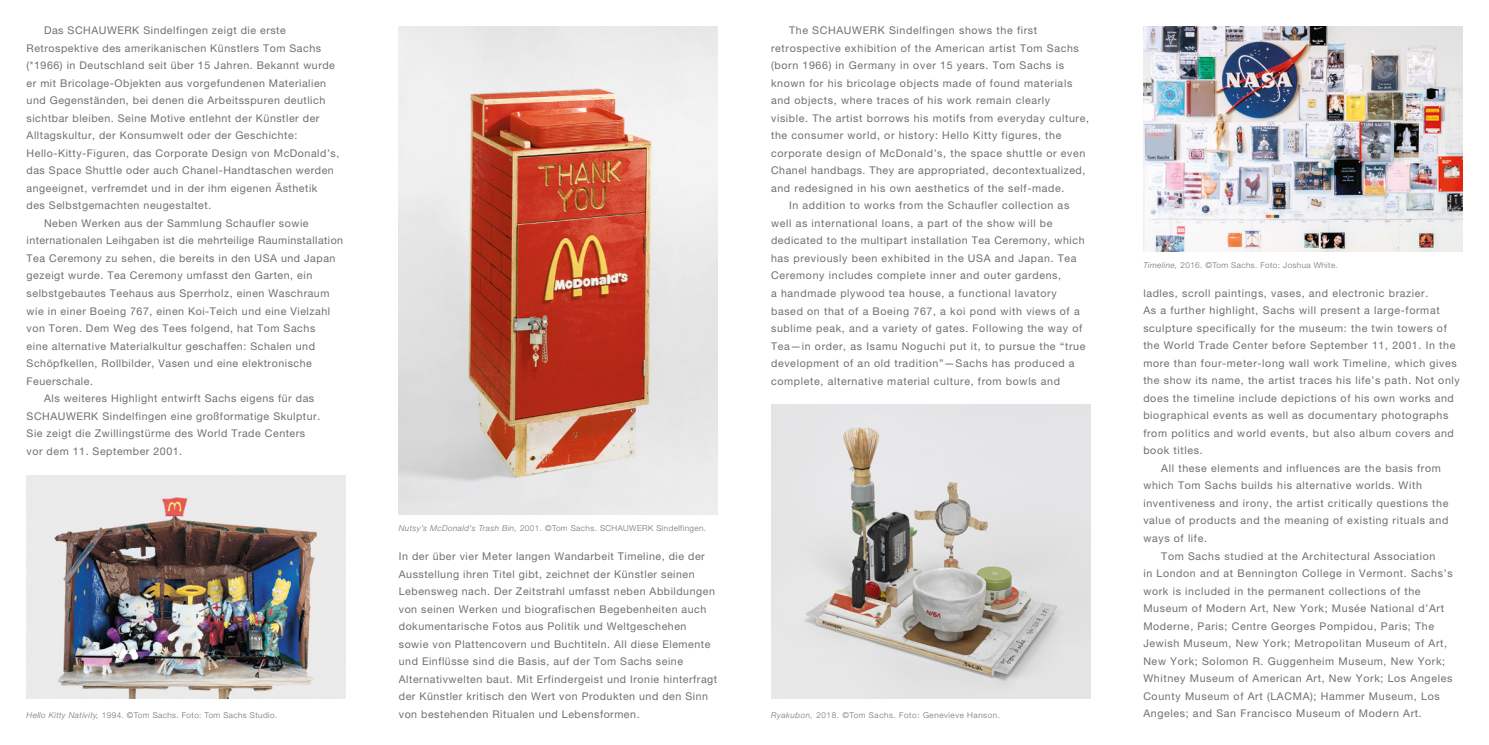
<style>
.page{position:relative;width:1489px;height:745px;background:#fff}
.page>*{position:absolute;margin:0;border:0;box-sizing:border-box;transform-origin:0 0}
.t1{font:10.62px/17.5px "Helvetica Neue LT Std";letter-spacing:.06em;color:#706f6f}
.t2{font:10.62px "Helvetica Neue LT Std";letter-spacing:.04em;color:#706f6f}
.t3{font:300 8.12px "Helvetica Neue LT Std";letter-spacing:.05em;color:#706f6f}
.t4{font:300 8.12px "Helvetica Neue LT Std";letter-spacing:.07em;color:#706f6f}
.s1{font-style:italic}
</style>
<div class="page">
<img style="left:27px;top:475px;width:319px;height:223px">
<img style="left:399px;top:27px;width:319px;height:487px">
<img style="left:771px;top:404px;width:319px;height:294px">
<img style="left:1143px;top:27px;width:319px;height:225px">
<p class="t1" style="left:44px;top:21px;width:243px">Das SCHAUWERK Sindelfingen zeigt die erste</p>
<p class="t1" style="left:27px;top:39px;width:296px">Retrospektive des amerikanischen Künstlers Tom Sachs</p>
<p class="t1" style="left:27px;top:56px;width:310px">(*1966) in Deutschland seit über 15 Jahren. Bekannt wurde</p>
<p class="t1" style="left:27px;top:74px;width:301px">er mit Bricolage-Objekten aus vorgefundenen Materialien</p>
<p class="t1" style="left:27px;top:91px;width:300px">und Gegenständen, bei denen die Arbeitsspuren deutlich</p>
<p class="t1" style="left:27px;top:109px;width:294px">sichtbar bleiben. Seine Motive entlehnt der Künstler der</p>
<p class="t1" style="left:27px;top:126px;width:272px">Alltagskultur, der Konsumwelt oder der Geschichte:</p>
<p class="t1" style="left:27px;top:144px;width:314px">Hello-Kitty-Figuren, das Corporate Design von McDonald’s,</p>
<p class="t1" style="left:27px;top:161px;width:309px">das Space Shuttle oder auch Chanel-Handtaschen werden</p>
<p class="t1" style="left:27px;top:179px;width:292px">angeeignet, verfremdet und in der ihm eigenen Ästhetik</p>
<p class="t1" style="left:27px;top:196px;width:186px">des Selbstgemachten neugestaltet.</p>
<p class="t1" style="left:44px;top:214px;width:266px">Neben Werken aus der Sammlung Schaufler sowie</p>
<p class="t2" style="left:27px;top:234px;width:318px">internationalen Leihgaben ist die mehrteilige Rauminstallation</p>
<p class="t1" style="left:27px;top:249px;width:310px">Tea Ceremony zu sehen, die bereits in den USA und Japan</p>
<p class="t1" style="left:27px;top:266px;width:287px">gezeigt wurde. Tea Ceremony umfasst den Garten, ein</p>
<p class="t1" style="left:27px;top:284px;width:304px">selbstgebautes Teehaus aus Sperrholz, einen Waschraum</p>
<p class="t1" style="left:27px;top:301px;width:305px">wie in einer Boeing 767, einen Koi-Teich und eine Vielzahl</p>
<p class="t1" style="left:27px;top:319px;width:290px">von Toren. Dem Weg des Tees folgend, hat Tom Sachs</p>
<p class="t1" style="left:27px;top:336px;width:290px">eine alternative Materialkultur geschaffen: Schalen und</p>
<p class="t1" style="left:27px;top:354px;width:287px">Schöpfkellen, Rollbilder, Vasen und eine elektronische</p>
<p class="t1" style="left:27px;top:371px;width:68px">Feuerschale.</p>
<p class="t1" style="left:44px;top:389px;width:272px">Als weiteres Highlight entwirft Sachs eigens für das</p>
<p class="t1" style="left:27px;top:406px;width:295px">SCHAUWERK Sindelfingen eine großformatige Skulptur.</p>
<p class="t1" style="left:27px;top:424px;width:280px">Sie zeigt die Zwillingstürme des World Trade Centers</p>
<p class="t1" style="left:27px;top:441px;width:157px">vor dem 11. September 2001.</p>
<p class="t3" style="left:27px;top:709px;width:252px"><span class="s1">Hello Kitty Nativity,</span> 1994. ©Tom Sachs. Foto: Tom Sachs Studio.</p>
<p class="t1" style="left:789px;top:21px;width:250px">The SCHAUWERK Sindelfingen shows the first</p>
<p class="t1" style="left:771px;top:39px;width:309px">retrospective exhibition of the American artist Tom Sachs</p>
<p class="t1" style="left:771px;top:56px;width:294px">(born 1966) in Germany in over 15 years. Tom Sachs is</p>
<p class="t1" style="left:771px;top:74px;width:303px">known for his bricolage objects made of found materials</p>
<p class="t1" style="left:771px;top:91px;width:281px">and objects, where traces of his work remain clearly</p>
<p class="t1" style="left:771px;top:109px;width:319px">visible. The artist borrows his motifs from everyday culture,</p>
<p class="t1" style="left:771px;top:126px;width:292px">the consumer world, or history: Hello Kitty figures, the</p>
<p class="t1" style="left:771px;top:144px;width:316px">corporate design of McDonald’s, the space shuttle or even</p>
<p class="t1" style="left:771px;top:161px;width:316px">Chanel handbags. They are appropriated, decontextualized,</p>
<p class="t1" style="left:771px;top:179px;width:295px">and redesigned in his own aesthetics of the self-made.</p>
<p class="t1" style="left:789px;top:196px;width:282px">In addition to works from the Schaufler collection as</p>
<p class="t1" style="left:771px;top:214px;width:283px">well as international loans, a part of the show will be</p>
<p class="t1" style="left:771px;top:231px;width:315px">dedicated to the multipart installation Tea Ceremony, which</p>
<p class="t1" style="left:771px;top:249px;width:307px">has previously been exhibited in the USA and Japan. Tea</p>
<p class="t1" style="left:771px;top:266px;width:291px">Ceremony includes complete inner and outer gardens,</p>
<p class="t1" style="left:771px;top:284px;width:287px">a handmade plywood tea house, a functional lavatory</p>
<p class="t1" style="left:771px;top:301px;width:310px">based on that of a Boeing 767, a koi pond with views of a</p>
<p class="t1" style="left:771px;top:319px;width:313px">sublime peak, and a variety of gates. Following the way of</p>
<p class="t1" style="left:771px;top:336px;width:316px">Tea—in order, as Isamu Noguchi put it, to pursue the “true</p>
<p class="t1" style="left:771px;top:354px;width:305px">development of an old tradition”—Sachs has produced a</p>
<p class="t1" style="left:771px;top:371px;width:290px">complete, alternative material culture, from bowls and</p>
<p class="t3" style="left:399px;top:522px;width:309px"><span class="s1">Nutsy’s McDonald’s Trash Bin,</span> 2001. ©Tom Sachs. SCHAUWERK Sindelfingen.</p>
<p class="t1" style="left:399px;top:547px;width:320px">In der über vier Meter langen Wandarbeit Timeline, die der Ausstellung ihren Titel gibt, zeichnet der Künstler seinen Lebensweg nach. Der Zeitstrahl umfasst neben Abbildungen von seinen Werken und biografischen Begebenheiten auch dokumentarische Fotos aus Politik und Weltgeschehen sowie von Plattencovern und Buchtiteln. All diese Elemente und Einflüsse sind die Basis, auf der Tom Sachs seine Alternativwelten baut. Mit Erfindergeist und Ironie hinterfragt der Künstler kritisch den Wert von Produkten und den Sinn von bestehenden Ritualen und Lebensformen.</p>
<p class="t4" style="left:771px;top:709px;width:230px"><span class="s1">Ryakubon,</span> 2018. ©Tom Sachs. Foto: Genevieve Hanson.</p>
<p class="t3" style="left:1143px;top:260px;width:196px"><span class="s1">Timeline,</span> 2016. ©Tom Sachs. Foto: Joshua White.</p>
<p class="t1" style="left:1143px;top:284px;width:286px">ladles, scroll paintings, vases, and electronic brazier.</p>
<p class="t1" style="left:1143px;top:301px;width:298px">As a further highlight, Sachs will present a large-format</p>
<p class="t1" style="left:1143px;top:319px;width:305px">sculpture specifically for the museum: the twin towers of</p>
<p class="t1" style="left:1143px;top:336px;width:313px">the World Trade Center before September 11, 2001. In the</p>
<p class="t1" style="left:1143px;top:354px;width:315px">more than four-meter-long wall work Timeline, which gives</p>
<p class="t1" style="left:1143px;top:371px;width:318px">the show its name, the artist traces his life’s path. Not only</p>
<p class="t1" style="left:1143px;top:389px;width:312px">does the timeline include depictions of his own works and</p>
<p class="t1" style="left:1143px;top:406px;width:306px">biographical events as well as documentary photographs</p>
<p class="t1" style="left:1143px;top:424px;width:312px">from politics and world events, but also album covers and</p>
<p class="t1" style="left:1143px;top:441px;width:61px">book titles.</p>
<p class="t1" style="left:1161px;top:459px;width:281px">All these elements and influences are the basis from</p>
<p class="t1" style="left:1143px;top:476px;width:280px">which Tom Sachs builds his alternative worlds. With</p>
<p class="t1" style="left:1143px;top:494px;width:307px">inventiveness and irony, the artist critically questions the</p>
<p class="t1" style="left:1143px;top:511px;width:306px">value of products and the meaning of existing rituals and</p>
<p class="t1" style="left:1143px;top:529px;width:65px">ways of life.</p>
<p class="t1" style="left:1161px;top:546px;width:276px">Tom Sachs studied at the Architectural Association</p>
<p class="t1" style="left:1143px;top:564px;width:311px">in London and at Bennington College in Vermont. Sachs’s</p>
<p class="t1" style="left:1143px;top:581px;width:279px">work is included in the permanent collections of the</p>
<p class="t1" style="left:1143px;top:599px;width:302px">Museum of Modern Art, New York; Musée National d’Art</p>
<p class="t1" style="left:1143px;top:616px;width:292px">Moderne, Paris; Centre Georges Pompidou, Paris; The</p>
<p class="t1" style="left:1143px;top:634px;width:305px">Jewish Museum, New York; Metropolitan Museum of Art,</p>
<p class="t1" style="left:1143px;top:651px;width:303px">New York; Solomon R. Guggenheim Museum, New York;</p>
<p class="t1" style="left:1143px;top:669px;width:310px">Whitney Museum of American Art, New York; Los Angeles</p>
<p class="t1" style="left:1143px;top:686px;width:298px">County Museum of Art (LACMA); Hammer Museum, Los</p>
<p class="t1" style="left:1143px;top:704px;width:280px">Angeles; and San Francisco Museum of Modern Art.</p>
</div>
